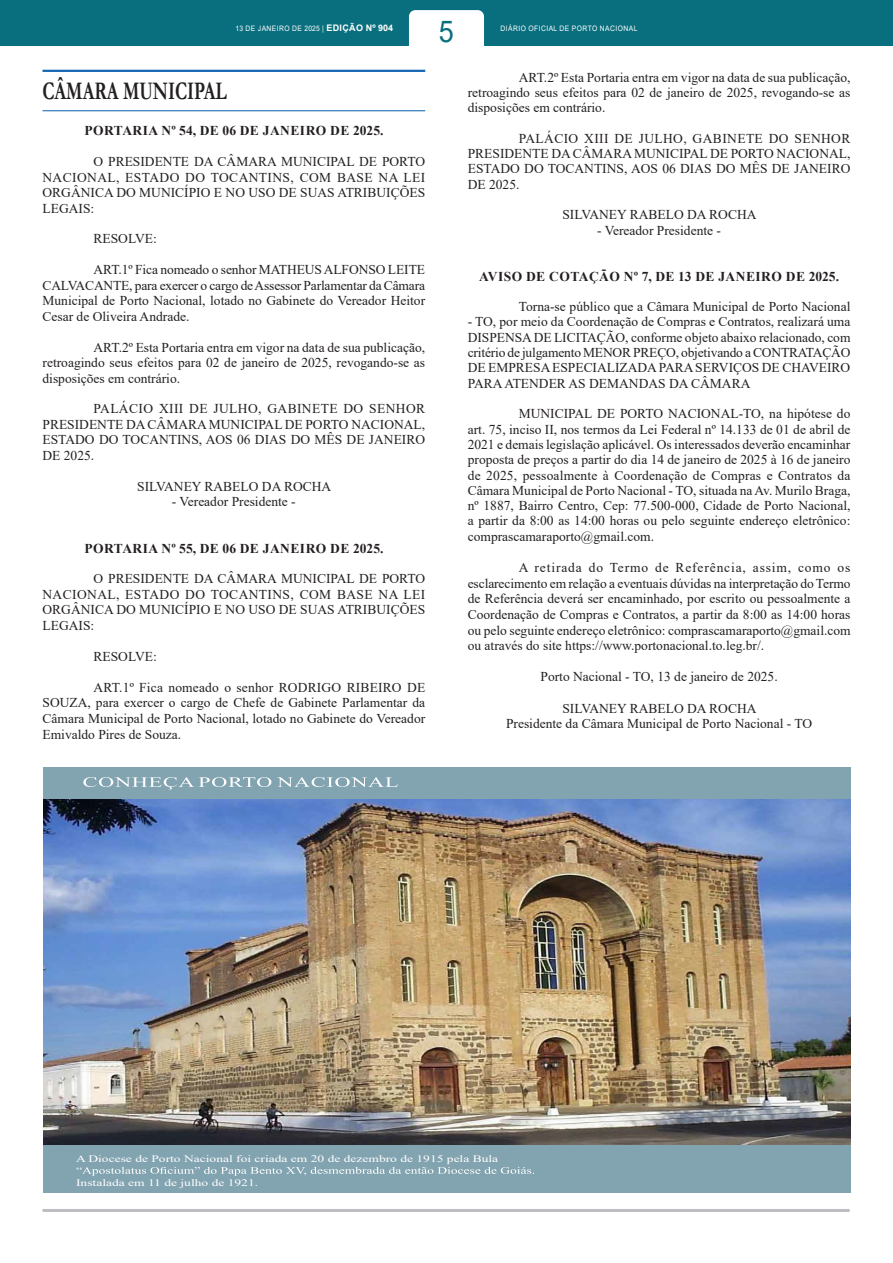
<style>
.page{position:relative;width:893px;height:1263px;background:#fff}
.page>*{position:absolute;margin:0;border:0;box-sizing:border-box;transform-origin:0 0}
.t1{font:30px "Arial";color:#096f7e;scale:.9 1}
.ChancelaOrgaos{font:700 25.5px "Garamond";color:#231f20;scale:.7 1}
.TEXTO{font:13.5px/15.3px "Times New Roman";color:#231f20;text-align:justify}
.ASSINATURA{font:13.5px "Times New Roman";color:#231f20}
.TITULO{font:700 13.5px "Times New Roman";letter-spacing:.035em;color:#231f20}
.t2{font:9.9px "Times New Roman";color:#fff;scale:1.37 1}
.t3{font:7.5px "Arial";letter-spacing:.065em;color:#fff;scale:.9 1}
.s1{font-weight:700;font-size:9px}
</style>
<div class="page">
<div style="left:0;top:0;width:893px;height:46px;background:#096f7e"></div>
<div style="left:409px;top:10px;width:75px;height:57px;background:#fff;border-radius:6px"></div>
<hr style="left:43px;top:1209px;width:807px;height:3px;background:#bcbdc0">
<hr style="left:43px;top:70px;width:382px;height:2px;background:#1768b4">
<hr style="left:43px;top:110px;width:382px;height:1px;background:#1768b4">
<div style="left:43px;top:767px;width:807px;height:425px;background:#82a3b0"></div>
<img style="left:43px;top:800px;width:807px;height:345px">
<svg style="left:83px;top:777px;width:315px;height:12px"></svg>
<svg style="left:77px;top:1167px;width:457px;height:9px"></svg>
<h1 class="t1" style="left:439px;top:11px;width:18px">5</h1>
<p class="t3" style="left:235px;top:24px;width:177px">13 DE JANEIRO DE 2025 | <span class="s1">EDIÇÃO Nº 904</span></p>
<p class="t3" style="left:501px;top:24px;width:154px">DIÁRIO OFICIAL DE PORTO NACIONAL</p>
<p class="ChancelaOrgaos" style="left:43px;top:74px;width:265px">CÂMARA MUNICIPAL</p>
<p class="TITULO" style="left:84px;top:121px;width:300px">PORTARIA Nº 54, DE 06 DE JANEIRO DE 2025.</p>
<p class="TEXTO" style="left:43px;top:154px;width:384px;text-indent:51px">O PRESIDENTE DA CÂMARA MUNICIPAL DE PORTO NACIONAL, ESTADO DO TOCANTINS, COM BASE NA LEI ORGÂNICA DO MUNICÍPIO E NO USO DE SUAS ATRIBUIÇÕES LEGAIS:</p>
<p class="TEXTO" style="left:94px;top:231px;width:65px">RESOLVE:</p>
<p class="TEXTO" style="left:43px;top:262px;width:384px;text-indent:51px">ART.1º Fica nomeado o senhor MATHEUS ALFONSO LEITE CALVACANTE, para exercer o cargo de Assessor Parlamentar da Câmara Municipal de Porto Nacional, lotado no Gabinete do Vereador Heitor Cesar de Oliveira Andrade.</p>
<p class="TEXTO" style="left:43px;top:339px;width:384px;text-indent:51px">ART.2º Esta Portaria entra em vigor na data de sua publicação, retroagindo seus efeitos para 02 de janeiro de 2025, revogando-se as disposições em contrário.</p>
<p class="TEXTO" style="left:43px;top:401px;width:384px;text-indent:51px">PALÁCIO XIII DE JULHO, GABINETE DO SENHOR PRESIDENTE DA CÂMARA MUNICIPAL DE PORTO NACIONAL, ESTADO DO TOCANTINS, AOS 06 DIAS DO MÊS DE JANEIRO DE 2025.</p>
<p class="ASSINATURA" style="left:137px;top:477px;width:196px">SILVANEY RABELO DA ROCHA</p>
<p class="ASSINATURA" style="left:172px;top:492px;width:125px">- Vereador Presidente -</p>
<p class="TITULO" style="left:84px;top:538px;width:300px">PORTARIA Nº 55, DE 06 DE JANEIRO DE 2025.</p>
<p class="TEXTO" style="left:43px;top:571px;width:384px;text-indent:51px">O PRESIDENTE DA CÂMARA MUNICIPAL DE PORTO NACIONAL, ESTADO DO TOCANTINS, COM BASE NA LEI ORGÂNICA DO MUNICÍPIO E NO USO DE SUAS ATRIBUIÇÕES LEGAIS:</p>
<p class="TEXTO" style="left:94px;top:648px;width:65px">RESOLVE:</p>
<p class="TEXTO" style="left:43px;top:679px;width:384px;line-height:15.8px;text-indent:51px">ART.1º Fica nomeado o senhor RODRIGO RIBEIRO DE SOUZA, para exercer o cargo de Chefe de Gabinete Parlamentar da Câmara Municipal de Porto Nacional, lotado no Gabinete do Vereador Emivaldo Pires de Souza.</p>
<p class="TEXTO" style="left:468px;top:69px;width:384px;text-indent:51px">ART.2º Esta Portaria entra em vigor na data de sua publicação, retroagindo seus efeitos para 02 de janeiro de 2025, revogando-se as disposições em contrário.</p>
<p class="TEXTO" style="left:468px;top:130px;width:384px;text-indent:51px">PALÁCIO XIII DE JULHO, GABINETE DO SENHOR PRESIDENTE DA CÂMARA MUNICIPAL DE PORTO NACIONAL, ESTADO DO TOCANTINS, AOS 06 DIAS DO MÊS DE JANEIRO DE 2025.</p>
<p class="ASSINATURA" style="left:562px;top:205px;width:196px">SILVANEY RABELO DA ROCHA</p>
<p class="ASSINATURA" style="left:597px;top:221px;width:125px">- Vereador Presidente -</p>
<p class="TITULO" style="left:479px;top:266px;width:361px">AVISO DE COTAÇÃO Nº 7, DE 13 DE JANEIRO DE 2025.</p>
<p class="TEXTO" style="left:519px;top:299px;width:333px">Torna-se público que a Câmara Municipal de Porto Nacional</p>
<p class="TEXTO" style="left:468px;top:314px;width:384px">- TO, por meio da Coordenação de Compras e Contratos, realizará uma DISPENSA DE LICITAÇÃO, conforme objeto abaixo relacionado, com critério de julgamento MENOR PREÇO, objetivando a CONTRATAÇÃO DE EMPRESA ESPECIALIZADA PARA SERVIÇOS DE CHAVEIRO PARA ATENDER AS DEMANDAS DA CÂMARA</p>
<p class="TEXTO" style="left:468px;top:406px;width:384px;text-indent:51px">MUNICIPAL DE PORTO NACIONAL-TO, na hipótese do art. 75, inciso II, nos termos da Lei Federal nº 14.133 de 01 de abril de 2021 e demais legislação aplicável. Os interessados deverão encaminhar proposta de preços a partir do dia 14 de janeiro de 2025 à 16 de janeiro de 2025, pessoalmente à Coordenação de Compras e Contratos da Câmara Municipal de Porto Nacional - TO, situada na Av. Murilo Braga, nº 1887, Bairro Centro, Cep: 77.500-000, Cidade de Porto Nacional, a partir da 8:00 as 14:00 horas ou pelo seguinte endereço eletrônico: comprascamaraporto@gmail.com.</p>
<p class="TEXTO" style="left:468px;top:559px;width:384px;text-indent:51px">A retirada do Termo de Referência, assim, como os esclarecimento em relação a eventuais dúvidas na interpretação do Termo de Referência deverá ser encaminhado, por escrito ou pessoalmente a Coordenação de Compras e Contratos, a partir da 8:00 as 14:00 horas ou pelo seguinte endereço eletrônico: comprascamaraporto@gmail.com ou através do site https://www.portonacional.to.leg.br/.</p>
<p class="ASSINATURA" style="left:540px;top:667px;width:239px">Porto Nacional - TO, 13 de janeiro de 2025.</p>
<p class="ASSINATURA" style="left:562px;top:699px;width:196px">SILVANEY RABELO DA ROCHA</p>
<p class="ASSINATURA" style="left:506px;top:714px;width:308px">Presidente da Câmara Municipal de Porto Nacional - TO</p>
<p class="t2" style="left:76px;top:1151px;width:310px">A Diocese de Porto Nacional foi criada em 20 de dezembro de 1915 pela Bula</p>
<p class="t2" style="left:76px;top:1175px;width:134px">Instalada em 11 de julho de 1921.</p>
</div>
